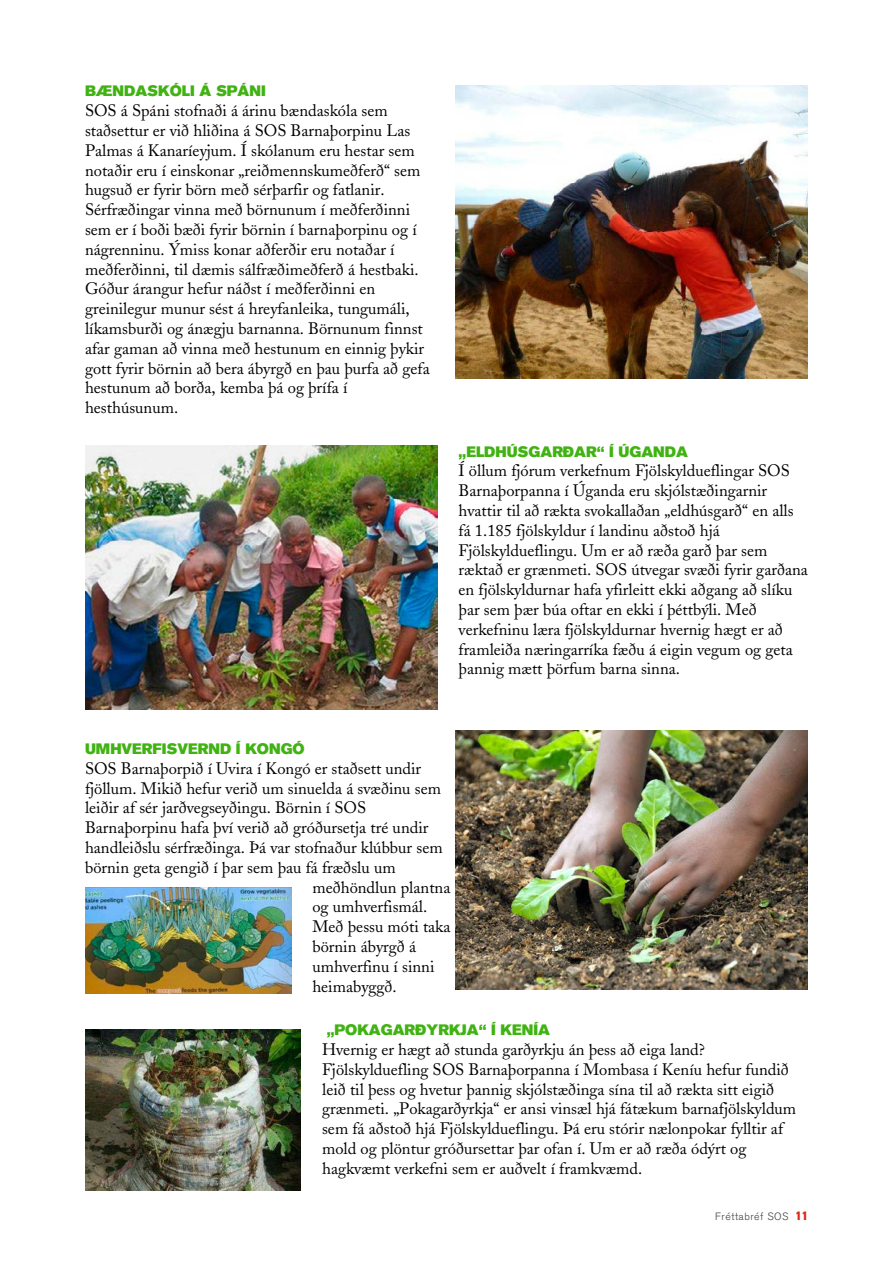
<style>
.page{position:relative;width:893px;height:1263px;background:#fff}
.page>*{position:absolute;margin:0;border:0;box-sizing:border-box;transform-origin:0 0}
.t1{font:16.5px/19.8px "Adobe Caslon IS";color:#000}
.t2{font:15px "Akzidenz Grotesk BEIS Super";color:#40b312}
.t3{font:300 10.5px "Akzidenz Grotesk BEIS";letter-spacing:.05em;color:#3e3e3d}
.s1{font-weight:800;font-size:12px;color:#dc291a}
</style>
<div class="page">
<img style="left:456px;top:85px;width:352px;height:293px">
<img style="left:85px;top:887px;width:206px;height:106px">
<img style="left:85px;top:445px;width:352px;height:264px">
<img style="left:85px;top:1029px;width:216px;height:162px">
<img style="left:456px;top:730px;width:352px;height:259px">
<p class="t2" style="left:85px;top:82px;width:182px">BÆNDASKÓLI Á SPÁNI</p>
<p class="t1" style="left:85px;top:101px;width:346px">SOS á Spáni stofnaði á árinu bændaskóla sem staðsettur er við hliðina á SOS Barnaþorpinu Las Palmas á Kanaríeyjum. Í skólanum eru hestar sem notaðir eru í einskonar „reiðmennskumeðferð“ sem hugsuð er fyrir börn með sérþarfir og fatlanir.<br>Sérfræðingar vinna með börnunum í meðferðinni sem er í boði bæði fyrir börnin í barnaþorpinu og í nágrenninu. Ýmiss konar aðferðir eru notaðar í meðferðinni, til dæmis sálfræðimeðferð á hestbaki.<br>Góður árangur hefur náðst í meðferðinni en greinilegur munur sést á hreyfanleika, tungumáli, líkamsburði og ánægju barnanna. Börnunum finnst afar gaman að vinna með hestunum en einnig þykir gott fyrir börnin að bera ábyrgð en þau þurfa að gefa hestunum að borða, kemba þá og þrífa í hesthúsunum.</p>
<p class="t2" style="left:459px;top:443px;width:231px">„ELDHÚSGARÐAR“ Í ÚGANDA</p>
<p class="t1" style="left:459px;top:461px;width:351px">Í öllum fjórum verkefnum Fjölskyldueflingar SOS Barnaþorpanna í Úganda eru skjólstæðingarnir hvattir til að rækta svokallaðan „eldhúsgarð“ en alls fá 1.185 fjölskyldur í landinu aðstoð hjá Fjölskyldueflingu. Um er að ræða garð þar sem ræktað er grænmeti. SOS útvegar svæði fyrir garðana en fjölskyldurnar hafa yfirleitt ekki aðgang að slíku þar sem þær búa oftar en ekki í þéttbýli. Með verkefninu læra fjölskyldurnar hvernig hægt er að framleiða næringarríka fæðu á eigin vegum og geta þannig mætt þörfum barna sinna.</p>
<p class="t2" style="left:85px;top:740px;width:37px">UMHVE</p>
<p class="t2" style="left:142px;top:740px;width:37px">RFISVE</p>
<p class="t2" style="left:198px;top:740px;width:108px">RND Í KONGÓ</p>
<p class="t1" style="left:85px;top:758px;width:338px">SOS Barnaþorpið í Uvira í Kongó er staðsett undir</p>
<p class="t1" style="left:85px;top:778px;width:357px">fjöllum. Mikið hefur verið um sinuelda á svæðinu sem</p>
<p class="t1" style="left:85px;top:798px;width:283px">leiðir af sér jarðvegseyðingu. Börnin í SOS</p>
<p class="t1" style="left:85px;top:818px;width:345px">Barnaþorpinu hafa því verið að gróðursetja tré undir</p>
<p class="t1" style="left:85px;top:838px;width:359px">handleiðslu sérfræðinga. Þá var stofnaður klúbbur sem</p>
<p class="t1" style="left:85px;top:857px;width:312px">börnin geta gengið í þar sem þau fá fræðslu um</p>
<p class="t1" style="left:312px;top:877px;width:140px">meðhöndlun plantna</p>
<p class="t1" style="left:312px;top:897px;width:116px">og umhverfismál.</p>
<p class="t1" style="left:312px;top:917px;width:140px">Með þessu móti taka</p>
<p class="t1" style="left:312px;top:937px;width:105px">börnin ábyrgð á</p>
<p class="t1" style="left:312px;top:956px;width:124px">umhverfinu í sinni</p>
<p class="t1" style="left:312px;top:976px;width:86px">heimabyggð.</p>
<p class="t2" style="left:327px;top:1021px;width:225px">„PO KAGARÐYRKJA“ Í KENÍA</p>
<p class="t1" style="left:322px;top:1040px;width:476px">Hvernig er hægt að stunda garðyrkju án þess að eiga land?<br>Fjölskylduefling SOS Barnaþorpanna í Mombasa í Keníu hefur fundið leið til þess og hvetur þannig skjólstæðinga sína til að rækta sitt eigið grænmeti. „Pokagarðyrkja“ er ansi vinsæl hjá fátækum barnafjölskyldum sem fá aðstoð hjá Fjölskyldueflingu. Þá eru stórir nælonpokar fylltir af mold og plöntur gróðursettar þar ofan í. Um er að ræða ódýrt og hagkvæmt verkefni sem er auðvelt í framkvæmd.</p>
<p class="t3" style="left:715px;top:1210px;width:94px">Fréttabréf SOS <span class="s1">11</span></p>
</div>
